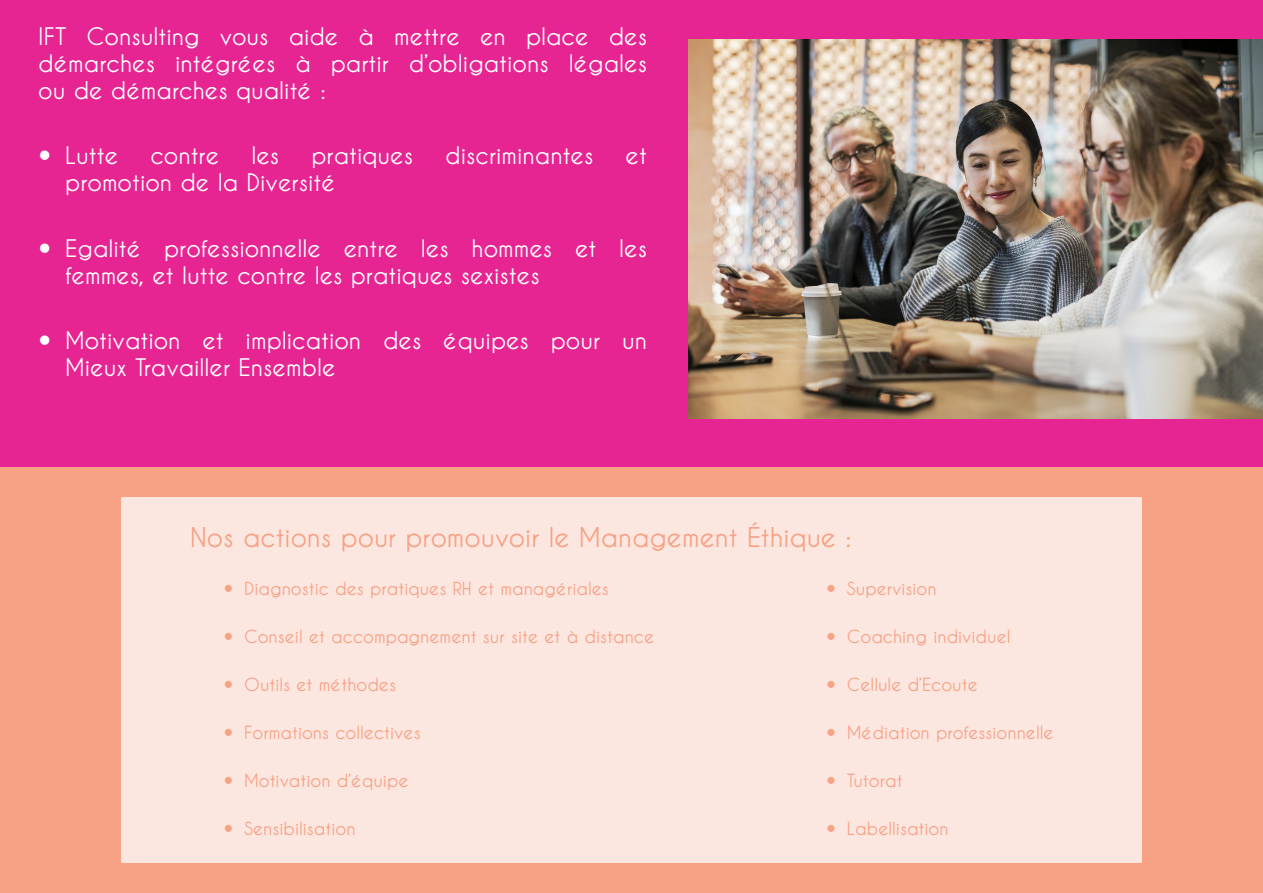
<style>
.page{position:relative;width:1263px;height:893px;background:#fff}
.page>*{position:absolute;margin:0;border:0;box-sizing:border-box;transform-origin:0 0}
.t1{font:700 27px "Caviar Dreams";color:#f7a185}
.Texte_courant_BLANC{font:700 24px/27px "Caviar Dreams";color:#fff}
.t2{font:700 18px "Caviar Dreams";color:#f7a185}
</style>
<div class="page">
<div style="left:0;top:0;width:1263px;height:468px;background:#e62592"></div>
<img style="left:688px;top:40px;width:575px;height:378px">
<div style="left:0;top:468px;width:1263px;height:425px;background:#f7a185"></div>
<div style="left:121px;top:497px;width:1021px;height:366px;background:#fce7e0"></div>
<p class="Texte_courant_BLANC" style="left:38px;top:23px;width:610px;text-align:justify">IFT Consulting vous aide à mettre en place des démarches intégrées à partir d’obligations légales ou de démarches qualité :</p>
<p class="Texte_courant_BLANC" style="left:65px;top:142px;width:54px">Lutte</p>
<p class="Texte_courant_BLANC" style="left:150px;top:142px;width:70px">contre</p>
<p class="Texte_courant_BLANC" style="left:251px;top:142px;width:29px">les</p>
<p class="Texte_courant_BLANC" style="left:311px;top:142px;width:103px">pratiques</p>
<p class="Texte_courant_BLANC" style="left:445px;top:142px;width:150px">discriminantes</p>
<p class="Texte_courant_BLANC" style="left:626px;top:142px;width:23px">et</p>
<p class="Texte_courant_BLANC" style="left:65px;top:169px;width:272px">promotion de la Diversité</p>
<p class="Texte_courant_BLANC" style="left:65px;top:234px;width:583px">Egalité professionnelle entre les hommes et les femmes, et lutte contre les pratiques sexistes</p>
<p class="Texte_courant_BLANC" style="left:65px;top:326px;width:583px">Motivation et implication des équipes pour un<br>Mieux Travailler Ensemble</p>
<p class="t1" style="left:190px;top:522px;width:663px">Nos actions pour promouvoir le Management Éthique :</p>
<p class="t2" style="left:244px;top:578px;width:366px">Diagnostic des pratiques RH et managériales</p>
<p class="t2" style="left:244px;top:626px;width:411px">Conseil et accompagnement sur site et à distance</p>
<p class="t2" style="left:244px;top:674px;width:153px">Outils et méthodes</p>
<p class="t2" style="left:244px;top:722px;width:178px">Formations collectives</p>
<p class="t2" style="left:244px;top:770px;width:166px">Motivation d’équipe</p>
<p class="t2" style="left:244px;top:818px;width:113px">Sensibilisation</p>
<p class="t2" style="left:847px;top:578px;width:91px">Supervision</p>
<p class="t2" style="left:847px;top:626px;width:165px">Coaching individuel</p>
<p class="t2" style="left:847px;top:674px;width:132px">Cellule d’Ecoute</p>
<p class="t2" style="left:847px;top:722px;width:208px">Médiation professionnelle</p>
<p class="t2" style="left:847px;top:770px;width:57px">Tutorat</p>
<p class="t2" style="left:847px;top:818px;width:103px">Labellisation</p>
</div>
